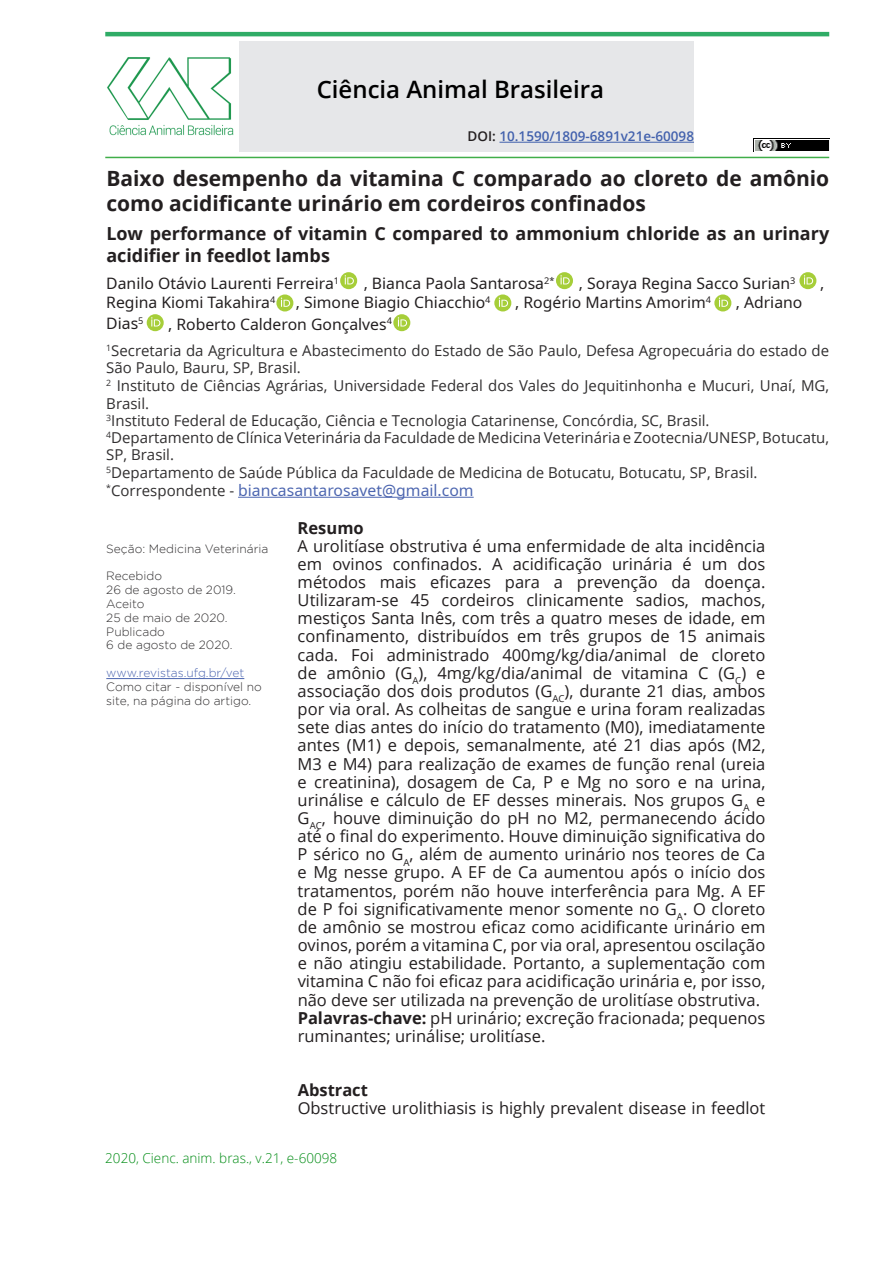
<style>
.page{position:relative;width:893px;height:1263px;background:#fff}
.page>*{position:absolute;margin:0;border:0;box-sizing:border-box;transform-origin:0 0}
.t1{font:600 24px "Open Sans";color:#000}
.t2{font:700 21px/25.2px "Open Sans";color:#231f20}
.t3{font:700 18px/21.6px "Open Sans";color:#231f20}
.t4{font:16.5px/18.1px "Open Sans";color:#231f20}
.t5{font:700 16.5px "Open Sans";color:#231f20}
.t6{font:15.75px "Noto Sans";color:#231f20}
.t7{font:15.75px "Noto Sans";color:#4d66b0}
.t8{font:15px/17.4px "Open Sans";color:#312f30}
.t9{font:300 13.5px "Open Sans";color:#008c14}
.t10{font:600 13.5px "Open Sans";color:#4261ad}
.t11{font:300 12px/13.8px "Gotham";color:#312f30}
.t12{font:300 12px "Gotham";letter-spacing:-.005em;color:#4d66b0}
.s1{color:#231f20}
.s2{font-family:"Open Sans";font-size:15px;color:#312f30}
.s3{font-weight:700}
</style>
<div class="page">
<div style="left:239px;top:41px;width:455px;height:111px;background:#e6e7e9"></div>
<hr style="left:499px;top:142px;width:195px;height:1px;background:#4261ad">
<hr style="left:105px;top:157px;width:724px;height:1px;background:#40ae49">
<hr style="left:105px;top:32px;width:724px;height:4px;background:#2fac66">
<img style="left:753px;top:139px;width:76px;height:13px">
<img style="left:107px;top:57px;width:127px;height:79px">
<hr style="left:106px;top:678px;width:138px;height:1px;background:#4d66b0">
<hr style="left:238px;top:497px;width:236px;height:1px;background:#4d66b0">
<div style="left:393px;top:314px;width:17px;height:17px;background:#a6ce39;border-radius:50%"></div>
<svg style="left:398px;top:317px;width:9px;height:9px"></svg>
<svg style="left:147px;top:314px;width:17px;height:17px"></svg>
<svg style="left:151px;top:317px;width:9px;height:9px"></svg>
<div style="left:714px;top:294px;width:17px;height:17px;background:#a6ce39;border-radius:50%"></div>
<svg style="left:719px;top:298px;width:9px;height:9px"></svg>
<div style="left:494px;top:294px;width:17px;height:17px;background:#a6ce39;border-radius:50%"></div>
<svg style="left:499px;top:298px;width:9px;height:9px"></svg>
<div style="left:276px;top:294px;width:17px;height:17px;background:#a6ce39;border-radius:50%"></div>
<svg style="left:281px;top:298px;width:9px;height:9px"></svg>
<svg style="left:799px;top:272px;width:17px;height:17px"></svg>
<svg style="left:804px;top:275px;width:9px;height:9px"></svg>
<div style="left:556px;top:272px;width:17px;height:17px;background:#a6ce39;border-radius:50%"></div>
<svg style="left:560px;top:275px;width:10px;height:9px"></svg>
<svg style="left:340px;top:272px;width:17px;height:17px"></svg>
<svg style="left:345px;top:275px;width:9px;height:9px"></svg>
<h1 class="t1" style="left:317px;top:73px;width:289px">Ciência Animal Brasileira</h1>
<p class="t10" style="left:468px;top:127px;width:228px"><span class="s1">DOI:</span> 10.1590/1809-6891v21e-60098</p>
<p class="t2" style="left:106px;top:165px;width:724px">Baixo desempenho da vitamina C comparado ao cloreto de amônio como acidificante urinário em cordeiros confinados</p>
<p class="t3" style="left:106px;top:222px;width:724px">Low performance of vitamin C compared to ammonium chloride as an urinary acidifier in feedlot lambs</p>
<p class="t6" style="left:106px;top:272px;width:234px">Danilo Otávio Laurenti Ferreira<sup>1</sup></p>
<p class="t6" style="left:364px;top:272px;width:192px">, Bianca Paola Santarosa<sup>2*</sup></p>
<p class="t6" style="left:579px;top:272px;width:218px">, Soraya Regina Sacco Surian<sup>3</sup></p>
<p class="t6" style="left:820px;top:272px;width:6px">,</p>
<p class="t6" style="left:106px;top:291px;width:170px">Regina Kiomi Takahira<sup>4</sup></p>
<p class="t6" style="left:296px;top:291px;width:196px">, Simone Biagio Chiacchio<sup>4</sup></p>
<p class="t6" style="left:515px;top:291px;width:198px">, Rogério Martins Amorim<sup>4</sup></p>
<p class="t6" style="left:736px;top:291px;width:68px">, Adriano</p>
<p class="t6" style="left:106px;top:313px;width:39px">Dias<sup>5</sup></p>
<p class="t6" style="left:168px;top:313px;width:225px">, Roberto Calderon Gonçalves<sup>4</sup></p>
<p class="t8" style="left:106px;top:341px;width:724px"><sup>1</sup>Secretaria da Agricultura e Abastecimento do Estado de São Paulo, Defesa Agropecuária do estado de São Paulo, Bauru, SP, Brasil.<br><sup>2</sup> Instituto de Ciências Agrárias, Universidade Federal dos Vales do Jequitinhonha e Mucuri, Unaí, MG, Brasil.<br><sup>3</sup>Instituto Federal de Educação, Ciência e Tecnologia Catarinense, Concórdia, SC, Brasil.<br><sup>4</sup>Departamento de Clínica Veterinária da Faculdade de Medicina Veterinária e Zootecnia/UNESP, Botucatu, SP, Brasil.<br><sup>5</sup>Departamento de Saúde Pública da Faculdade de Medicina de Botucatu, Botucatu, SP, Brasil.</p>
<p class="t7" style="left:106px;top:479px;width:369px"><sup>*</sup><span class="s2">Correspondente -</span> biancasantarosavet@gmail.com</p>
<p class="t11" style="left:106px;top:541px;width:164px">Seção: Medicina Veterinária</p>
<p class="t11" style="left:106px;top:569px;width:131px">Recebido<br>26 de agosto de 2019.<br>Aceito<br>25 de maio de 2020.<br>Publicado<br>6 de agosto de 2020.</p>
<p class="t12" style="left:106px;top:666px;width:140px">www.revistas.ufg.br/vet</p>
<p class="t11" style="left:106px;top:679px;width:157px">Como citar - disponível no site, na página do artigo.</p>
<p class="t5" style="left:298px;top:516px;width:68px">Resumo</p>
<p class="t4" style="left:298px;top:536px;width:469px">A urolitíase obstrutiva é uma enfermidade de alta incidência em ovinos confinados. A acidificação urinária é um dos métodos mais eficazes para a prevenção da doença.<br>Utilizaram-se 45 cordeiros clinicamente sadios, machos, mestiços Santa Inês, com três a quatro meses de idade, em confinamento, distribuídos em três grupos de 15 animais cada. Foi administrado 400mg/kg/dia/animal de cloreto de amônio (G<sub>A</sub>), 4mg/kg/dia/animal de vitamina C (G<sub>C</sub>) e associação dos dois produtos (G<sub>AC</sub>), durante 21 dias, ambos por via oral. As colheitas de sangue e urina foram realizadas sete dias antes do início do tratamento (M0), imediatamente antes (M1) e depois, semanalmente, até 21 dias após (M2, M3 e M4) para realização de exames de função renal (ureia e creatinina), dosagem de Ca, P e Mg no soro e na urina, urinálise e cálculo de EF desses minerais. Nos grupos G<sub>A</sub> e G<sub>AC</sub>, houve diminuição do pH no M2, permanecendo ácido até o final do experimento. Houve diminuição significativa do P sérico no G<sub>A</sub>, além de aumento urinário nos teores de Ca e Mg nesse grupo. A EF de Ca aumentou após o início dos tratamentos, porém não houve interferência para Mg. A EF de P foi significativamente menor somente no G<sub>A</sub>. O cloreto de amônio se mostrou eficaz como acidificante urinário em ovinos, porém a vitamina C, por via oral, apresentou oscilação e não atingiu estabilidade. Portanto, a suplementação com vitamina C não foi eficaz para acidificação urinária e, por isso, não deve ser utilizada na prevenção de urolitíase obstrutiva.<br><span class="s3">Palavras-chave:</span> pH urinário; excreção fracionada; pequenos ruminantes; urinálise; urolitíase.</p>
<p class="t5" style="left:298px;top:1079px;width:72px">Abstract</p>
<p class="t4" style="left:298px;top:1099px;width:469px">Obstructive urolithiasis is highly prevalent disease in feedlot</p>
<p class="t9" style="left:105px;top:1149px;width:233px">2020, Cienc. anim. bras., v.21, e-60098</p>
</div>
